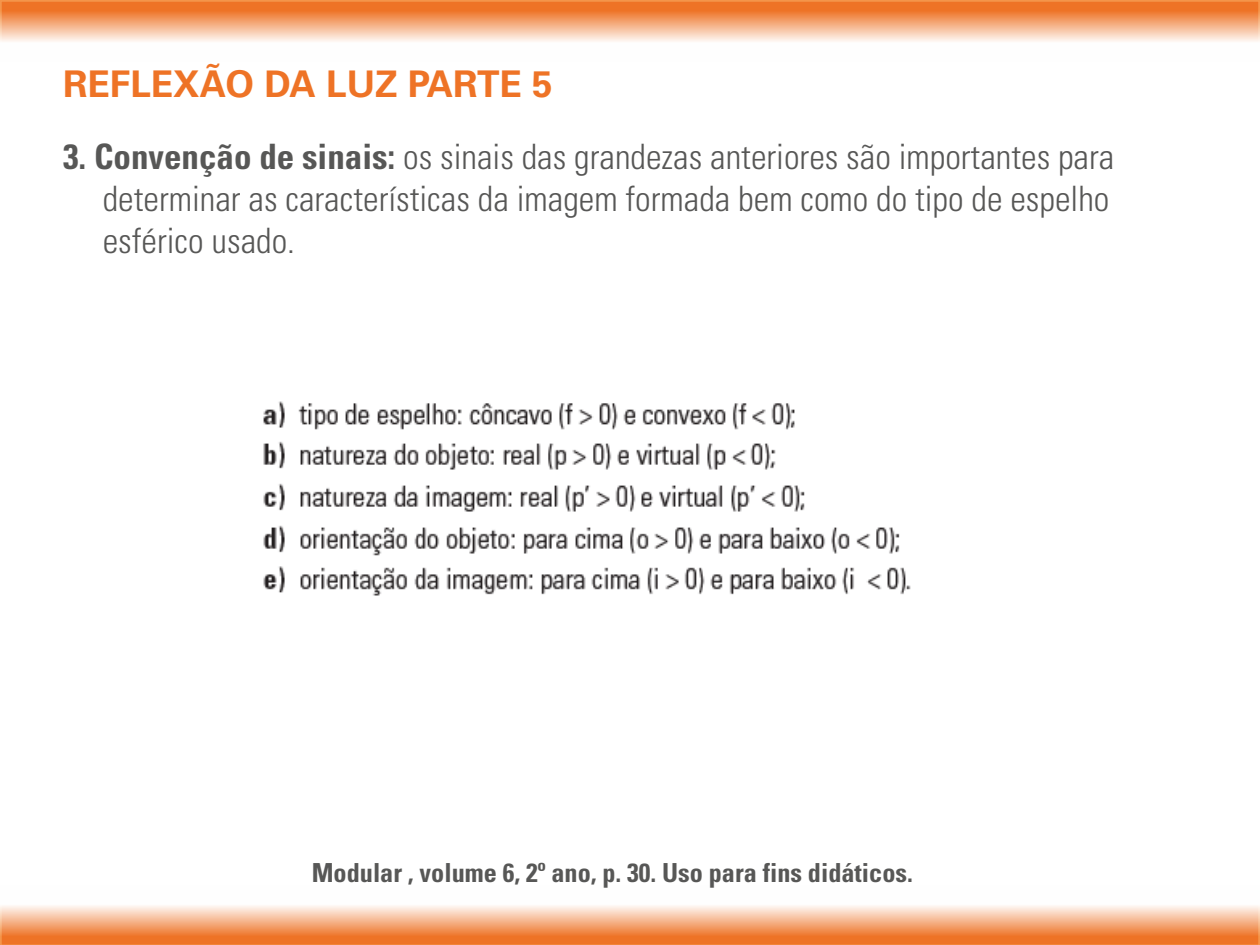
<style>
.page{position:relative;width:1260px;height:945px;background:#fff}
.page>*{position:absolute;margin:0;border:0;box-sizing:border-box;transform-origin:0 0}
.t1{font:700 36.75px "Univers LT Std";color:#ee7326}
.t2{font:300 condensed 35px/42px "Univers LT Std";color:#575756}
.t3{font:700 condensed 26.25px "Univers LT Std";color:#575756}
.s1{font-weight:700}
</style>
<div class="page">
<svg style="left:0;top:0;width:1260px;height:42px;background:#f4a675"></svg>
<svg style="left:0;top:906px;width:1260px;height:39px;background:#f4a676"></svg>
<img style="left:263px;top:401px;width:648px;height:195px">
<p class="t1" style="left:63px;top:63px;width:491px">REFLEXÃO DA LUZ PARTE 5</p>
<p class="t2" style="left:103px;top:136px;width:1013px;text-indent:-40px"><span class="s1">3. Convenção de sinais:</span> os sinais das grandezas anteriores são importantes para determinar as características da imagem formada bem como do tipo de espelho esférico usado.</p>
<p class="t3" style="left:312px;top:857px;width:603px">Modular , volume 6, 2º ano, p. 30. Uso para fins didáticos.</p>
</div>
